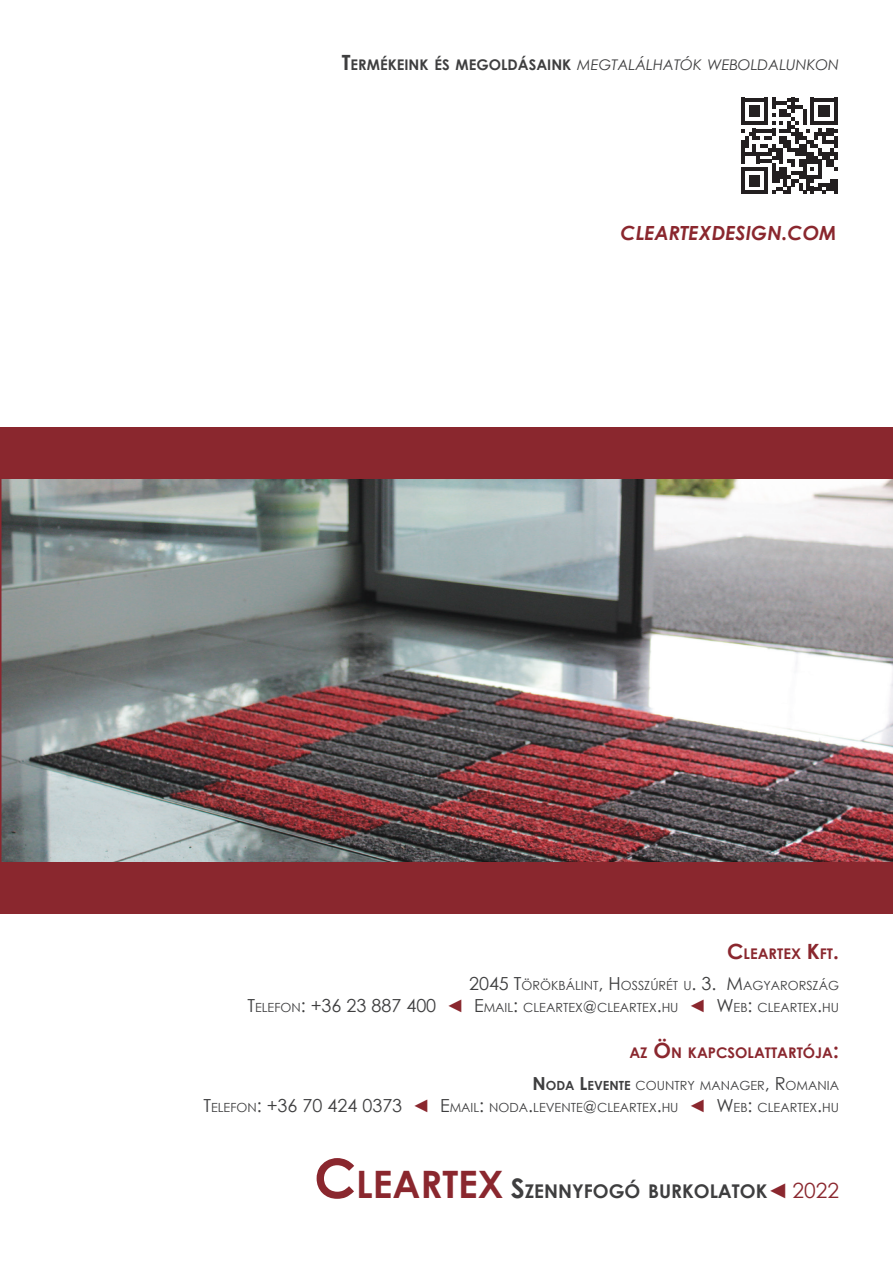
<style>
.page{position:relative;width:893px;height:1263px;background:#fff}
.page>*{position:absolute;margin:0;border:0;box-sizing:border-box;transform-origin:0 0}
.t1{font:italic 700 19.5px "Century Gothic";color:#8a272e}
.t2{font:700 18.9px "Century Gothic";color:#3e3e3f}
.t3{font:italic 14.7px "Century Gothic";color:#3e3e3f}
.t4{font:700 14.7px "Century Gothic";color:#8a272e}
.t5{font:12.6px "Century Gothic";color:#3e3e3f}
.s1{font-weight:700;font-style:normal;font-size:21px}
.s2{font-weight:700;font-style:normal}
.s3{font-size:21px}
.s4{font-size:18px}
.s5{font-size:18px;color:#8a272e}
.s6{font-size:16.5px}
.s7{font-weight:700;font-size:18px}
.s8{font-weight:700}
.s9{font-size:54px;color:#8a272e}
.s10{font-size:37.8px;color:#8a272e}
.s11{font-size:27px}
.s12{font-weight:400;font-size:21px;color:#8a272e}
</style>
<div class="page">
<img style="left:0;top:478px;width:893px;height:385px">
<div style="left:0;top:427px;width:893px;height:51px;background:#8a272e"></div>
<div style="left:0;top:863px;width:893px;height:51px;background:#8a272e"></div>
<svg style="left:741px;top:98px;width:96px;height:96px"></svg>
<p class="t3" style="left:342px;top:54px;width:499px"><span class="s1">T</span><span class="s2">ERMÉKEINK ÉS MEGOLDÁSAINK</span> MEGTALÁLHATÓK WEBOLDALUNKON</p>
<p class="t1" style="left:621px;top:218px;width:218px">CLEARTEXDESIGN.COM</p>
<p class="t4" style="left:727px;top:942px;width:113px"><span class="s3">C</span>LEARTEX <span class="s3">K</span>FT<span class="s3">.</span></p>
<p class="t5" style="left:469px;top:977px;width:371px"><span class="s4">2045 T</span>ÖRÖKBÁLINT<span class="s4">, H</span>OSSZÚRÉT U<span class="s4">. 3. M</span>AGYARORSZÁG</p>
<p class="t5" style="left:247px;top:998px;width:593px"><span class="s4">T</span>ELEFON<span class="s4">: +36 23 887 400</span> <span class="s5">◄</span> <span class="s4">E</span>MAIL<span class="s4">:</span> CLEARTEX<span class="s6">@</span>CLEARTEX<span class="s4">.</span>H U <span class="s5">◄</span> <span class="s4">W</span>EB<span class="s4">:</span> CLEARTEX<span class="s4">.</span>H U</p>
<p class="t4" style="left:629px;top:1042px;width:211px">AZ <span class="s3">Ö</span>N KAPCSOLATTARTÓJA<span class="s3">:</span></p>
<p class="t5" style="left:532px;top:1076px;width:308px"><span class="s7">N</span> <span class="s8">ODA</span> <span class="s7">L</span><span class="s8">EVENTE</span> COUNTRY MANAGER<span class="s4">, R</span>OMANIA</p>
<p class="t5" style="left:203px;top:1098px;width:637px"><span class="s4">T</span>ELEFON<span class="s4">: +36 70 424 0373</span> <span class="s5">◄</span> <span class="s4">E</span>MAIL<span class="s4">:</span> NODA<span class="s4">.</span>LEVENTE<span class="s6">@</span>CLEARTEX<span class="s4">.</span>H U <span class="s5">◄</span> <span class="s4">W</span>EB<span class="s4">:</span> CLEARTEX<span class="s4">.</span>H U</p>
<p class="t2" style="left:314px;top:1176px;width:526px"><span class="s9">C</span><span class="s10">LEARTEX</span> <span class="s11">S</span>ZENNYFOGÓ BURKOLATOK<span class="s12">◄ 2022</span></p>
</div>
